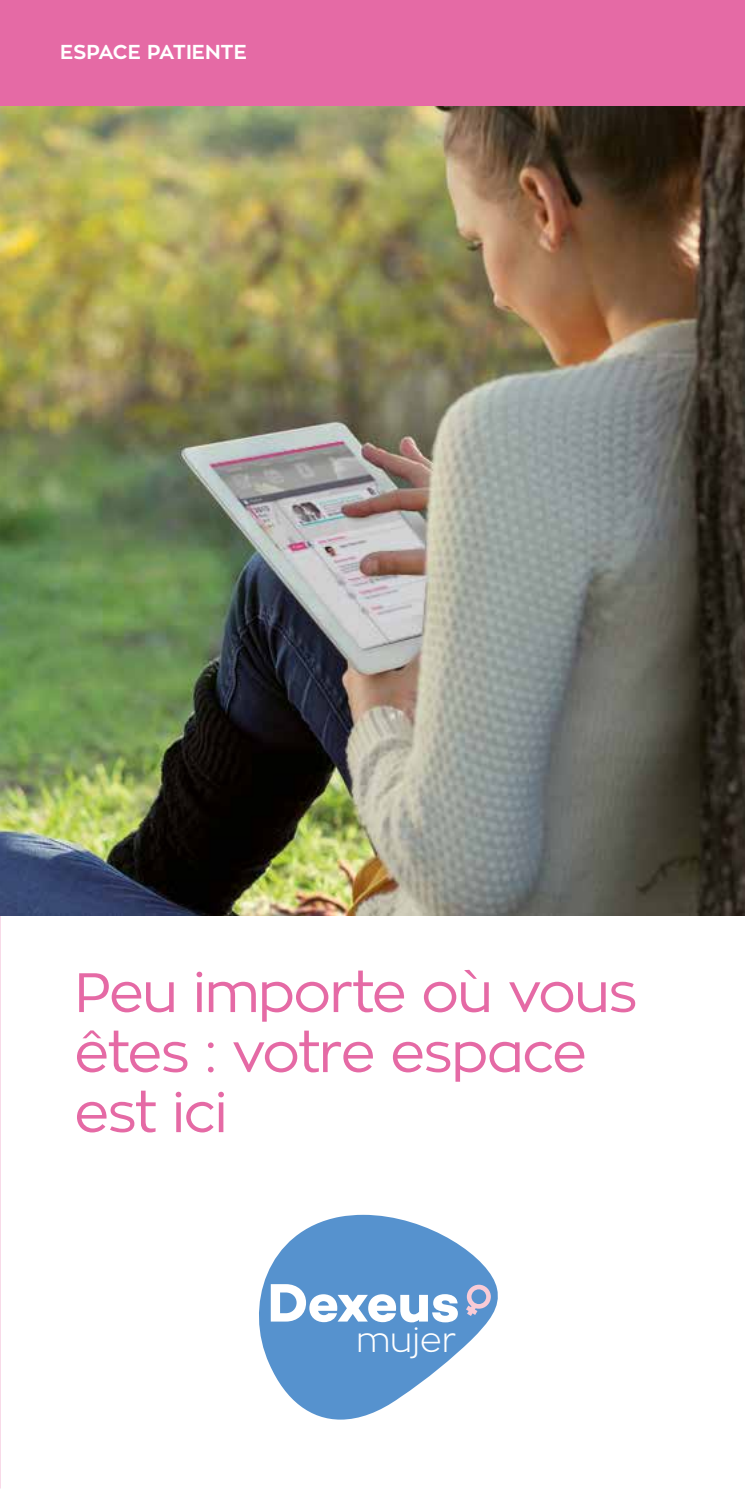
<style>
.page{position:relative;width:745px;height:1489px;background:#fff}
.page>*{position:absolute;margin:0;border:0;box-sizing:border-box;transform-origin:0 0}
.t1{font:55px/60px "Zona Pro";letter-spacing:-.025em;color:#e56aa5}
.t2{font:55px "Campton Bold DEMO";letter-spacing:-.01em;color:#fff}
.t3{font:300 34.25px "Zona Pro";color:#fff}
.t4{font:700 20px "Zona Pro";color:#fff}
</style>
<div class="page">
<img style="left:0;top:106px;width:744px;height:809px">
<div style="left:0;top:0;width:744px;height:106px;background:#e56aa5"></div>
<svg style="left:259px;top:1214px;width:239px;height:205px;fill:#5692ce"></svg>
<svg style="left:465px;top:1284px;width:25px;height:31px"></svg>
<p class="t4" style="left:60px;top:39px;width:188px">ESPACE PATIENTE</p>
<p class="t1" style="left:74px;top:962px;width:564px">Peu importe où vous êtes : votre espace est ici</p>
<p class="t2" style="left:267px;top:1270px;width:193px">Dexeus</p>
<p class="t3" style="left:356px;top:1317px;width:102px">mujer</p>
</div>
